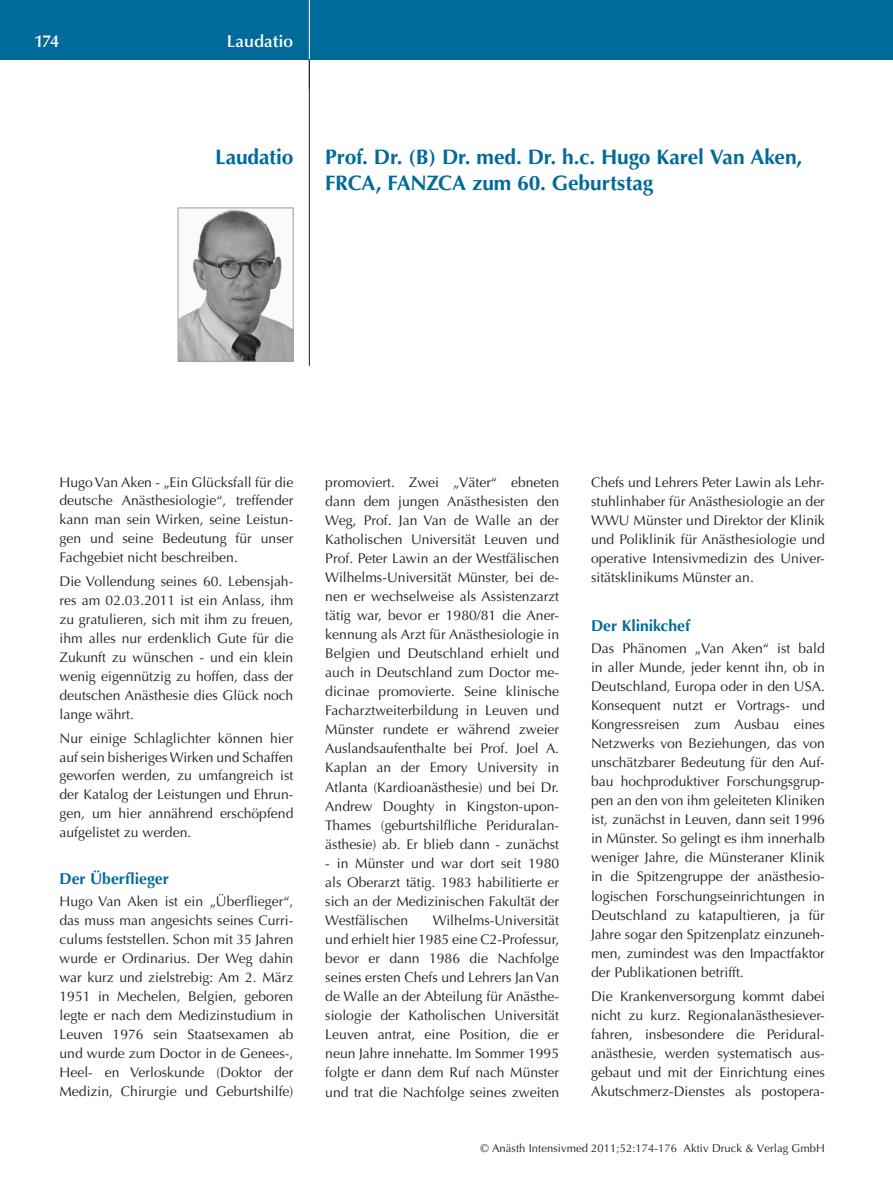
<style>
.page{position:relative;width:893px;height:1191px;background:#fff}
.page>*{position:absolute;margin:0;border:0;box-sizing:border-box;transform-origin:0 0}
.t1{font:700 21px/25.5px "Optima";letter-spacing:-.005em;color:#006b98}
.t2{font:600 17.25px "Optima";color:#fff}
.t3{font:700 15.75px "Optima";color:#006b98}
.t4{font:13.95px/19px "Optima";color:#231f20;text-align:justify}
.t5{font:11.25px "Optima";letter-spacing:.005em;color:#231f20}
</style>
<div class="page">
<div style="left:0;top:0;width:893px;height:60px;background:#006b98"></div>
<hr style="left:309px;top:0;width:1px;height:60px;background:#fff">
<hr style="left:309px;top:60px;width:1px;height:306px;background:#231f20">
<img style="left:180px;top:210px;width:111px;height:149px">
<div style="left:178px;top:208px;width:115px;height:153px;border:1px solid #9d9fa2"></div>
<p class="t2" style="left:34px;top:31px;width:27px">174</p>
<p class="t2" style="left:227px;top:31px;width:68px">Laudatio</p>
<h1 class="t1" style="left:215px;top:145px;width:80px">Laudatio</h1>
<h1 class="t1" style="left:325px;top:145px;width:478px">Prof. Dr. (B) Dr. med. Dr. h.c. Hugo Karel Van Aken,<br>FRCA, FANZCA zum 60. Geburtstag</h1>
<p class="t4" style="left:60px;top:472px;width:235px">Hugo Van Aken - „Ein Glücksfall für die deutsche Anästhesiologie“, treffender kann man sein Wirken, seine Leistun&shy;gen und seine Bedeutung für unser Fachgebiet nicht beschreiben.</p>
<p class="t4" style="left:60px;top:572px;width:235px">Die Vollendung seines 60. Lebensjah&shy;res am 02.03.2011 ist ein Anlass, ihm zu gratulieren, sich mit ihm zu freuen, ihm alles nur erdenklich Gute für die Zukunft zu wünschen - und ein klein wenig eigennützig zu hoffen, dass der deutschen Anästhesie dies Glück noch lange währt.</p>
<p class="t4" style="left:60px;top:728px;width:235px">Nur einige Schlaglichter können hier auf sein bisheriges Wirken und Schaffen geworfen werden, zu umfangreich ist der Katalog der Leistungen und Ehrun&shy;gen, um hier annährend erschöpfend aufgelistet zu werden.</p>
<p class="t3" style="left:60px;top:869px;width:111px">Der Überflieger</p>
<p class="t4" style="left:60px;top:892px;width:235px">Hugo Van Aken ist ein „Überflieger“, das muss man angesichts seines Curri&shy;culums feststellen. Schon mit 35 Jahren wurde er Ordinarius. Der Weg dahin war kurz und zielstrebig: Am 2. März 1951 in Mechelen, Belgien, geboren legte er nach dem Medizinstudium in Leuven 1976 sein Staatsexamen ab und wurde zum Doctor in de Genees-, Heel- en Verloskunde (Doktor der Medizin, Chirurgie und Geburtshilfe)</p>
<p class="t4" style="left:325px;top:472px;width:235px">promoviert. Zwei „Väter“ ebneten dann dem jungen Anästhesisten den Weg, Prof. Jan Van de Walle an der Katholischen Universität Leuven und Prof. Peter Lawin an der Westfälischen Wilhelms-Universität Münster, bei de&shy;nen er wechselweise als Assistenzarzt tätig war, bevor er 1980/81 die Aner&shy;kennung als Arzt für Anästhesiologie in Belgien und Deutschland erhielt und auch in Deutschland zum Doctor me&shy;dicinae promovierte. Seine klinische Facharztweiterbildung in Leuven und Münster rundete er während zweier Auslandsaufenthalte bei Prof. Joel A.<br>Kaplan an der Emory University in Atlanta (Kardioanästhesie) und bei Dr.<br>Andrew Doughty in Kingston-upon-Thames (geburtshilfliche Periduralan&shy;ästhesie) ab. Er blieb dann - zunächst</p>
<p class="t4" style="left:325px;top:853px;width:235px">- in Münster und war dort seit 1980 als Oberarzt tätig. 1983 habilitierte er sich an der Medizinischen Fakultät der Westfälischen</p>
<p class="t4" style="left:325px;top:911px;width:235px;text-indent:107px">Wilhelms-Universität und erhielt hier 1985 eine C2-Professur, bevor er dann 1986 die Nachfolge seines ersten Chefs und Lehrers Jan Van de Walle an der Abteilung für Anästhe&shy;siologie der Katholischen Universität Leuven antrat, eine Position, die er neun Jahre innehatte. Im Sommer 1995 folgte er dann dem Ruf nach Münster und trat die Nachfolge seines zweiten</p>
<p class="t4" style="left:591px;top:472px;width:235px">Chefs und Lehrers Peter Lawin als Lehr&shy;stuhlinhaber für Anästhesiologie an der WWU Münster und Direktor der Klinik und Poliklinik für Anästhesiologie und operative Intensivmedizin des Univer&shy;sitätsklinikums Münster an.</p>
<p class="t3" style="left:591px;top:616px;width:100px">Der Klinikchef</p>
<p class="t4" style="left:591px;top:638px;width:235px">Das Phänomen „Van Aken“ ist bald in aller Munde, jeder kennt ihn, ob in Deutschland, Europa oder in den USA.<br>Konsequent nutzt er Vortrags- und Kongressreisen zum Ausbau eines Netzwerks von Beziehungen, das von unschätzbarer Bedeutung für den Auf&shy;bau hochproduktiver Forschungsgrup&shy;pen an den von ihm geleiteten Kliniken ist, zunächst in Leuven, dann seit 1996 in Münster. So gelingt es ihm innerhalb weniger Jahre, die Münsteraner Klinik in die Spitzengruppe der anästhesio&shy;logischen Forschungseinrichtungen in Deutschland zu katapultieren, ja für Jahre sogar den Spitzenplatz einzuneh&shy;men, zumindest was den Impactfaktor der Publikationen betrifft.</p>
<p class="t4" style="left:591px;top:987px;width:235px">Die Krankenversorgung kommt dabei nicht zu kurz. Regionalanästhesiever&shy;fahren, insbesondere die Peridural&shy;anästhesie, werden systematisch aus&shy;gebaut und mit der Einrichtung eines Akutschmerz-Dienstes als postopera-</p>
<p class="t5" style="left:480px;top:1142px;width:346px">© Anästh Intensivmed 2011;52:174-176 Aktiv Druck &amp; Verlag GmbH</p>
</div>
